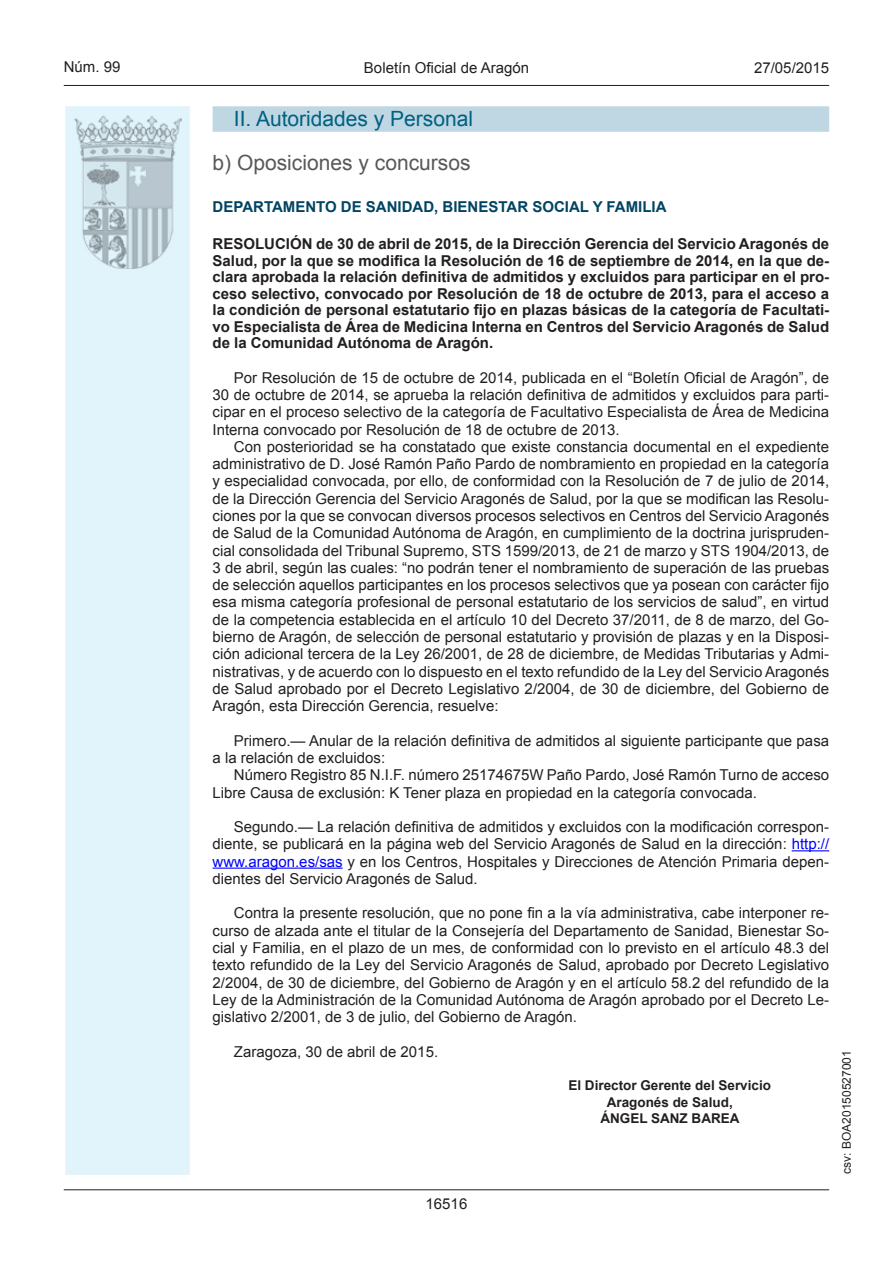
<style>
.page{position:relative;width:893px;height:1263px;background:#fff}
.page>*{position:absolute;margin:0;border:0;box-sizing:border-box;transform-origin:0 0}
.t1{font:21px "Arial";color:#006180}
.t2{font:21px "Arial";color:#57585a}
.t3{font:15px/17.2px "Arial";color:#231f20;text-align:justify}
.t4{font:700 15px/16.5px "Arial";color:#231f20;text-align:justify}
.t5{font:700 15px "Arial";color:#004462}
.t6{font:700 13.5px/16.5px "Arial";color:#231f20;text-align:center}
.t7{font:12px "Arial";color:#231f20}
.s1{color:#00f}
</style>
<div class="page">
<hr style="left:64px;top:85px;width:765px;height:1px;background:#231f20">
<div style="left:64px;top:105px;width:127px;height:1071px;background:#e1f4fc;border:2px solid #fff"></div>
<img style="left:75px;top:115px;width:106px;height:153px">
<hr style="left:64px;top:1189px;width:765px;height:1px;background:#231f20">
<div style="left:213px;top:106px;width:616px;height:26px;background:#bfd6e3"></div>
<hr style="left:792px;top:850px;width:37px;height:1px;background:#00f">
<hr style="left:213px;top:867px;width:130px;height:2px;background:#00f">
<p class="t3" style="left:64px;top:59px;width:58px">Núm. 99</p>
<p class="t3" style="left:364px;top:59px;width:167px">Boletín Oficial de Aragón</p>
<p class="t3" style="left:754px;top:59px;width:77px">27/05/2015</p>
<h1 class="t1" style="left:234px;top:104px;width:241px">II. Autoridades y Personal</h1>
<h1 class="t2" style="left:213px;top:148px;width:259px">b) Oposiciones y concursos</h1>
<p class="t5" style="left:213px;top:196px;width:455px">DEPARTAMENTO DE SANIDAD, BIENESTAR SOCIAL Y FAMILIA</p>
<p class="t4" style="left:213px;top:236px;width:618px">RESOLUCIÓN de 30 de abril de 2015, de la Dirección Gerencia del Servicio Aragonés de Salud, por la que se modifica la Resolución de 16 de septiembre de 2014, en la que de&shy;clara aprobada la relación definitiva de admitidos y excluidos para participar en el pro&shy;ceso selectivo, convocado por Resolución de 18 de octubre de 2013, para el acceso a la condición de personal estatutario fijo en plazas básicas de la categoría de Facultati&shy;vo Especialista de Área de Medicina Interna en Centros del Servicio Aragonés de Salud de la Comunidad Autónoma de Aragón.</p>
<p class="t3" style="left:213px;top:369px;width:618px;text-indent:21px">Por Resolución de 15 de octubre de 2014, publicada en el “Boletín Oficial de Aragón”, de 30 de octubre de 2014, se aprueba la relación definitiva de admitidos y excluidos para parti&shy;cipar en el proceso selectivo de la categoría de Facultativo Especialista de Área de Medicina Interna convocado por Resolución de 18 de octubre de 2013.</p>
<p class="t3" style="left:213px;top:438px;width:618px;text-indent:21px">Con posterioridad se ha constatado que existe constancia documental en el expediente administrativo de D. José Ramón Paño Pardo de nombramiento en propiedad en la categoría y especialidad convocada, por ello, de conformidad con la Resolución de 7 de julio de 2014, de la Dirección Gerencia del Servicio Aragonés de Salud, por la que se modifican las Resolu&shy;ciones por la que se convocan diversos procesos selectivos en Centros del Servicio Aragonés de Salud de la Comunidad Autónoma de Aragón, en cumplimiento de la doctrina jurispruden&shy;cial consolidada del Tribunal Supremo, STS 1599/2013, de 21 de marzo y STS 1904/2013, de 3 de abril, según las cuales: “no podrán tener el nombramiento de superación de las pruebas de selección aquellos participantes en los procesos selectivos que ya posean con carácter fijo esa misma categoría profesional de personal estatutario de los servicios de salud”, en virtud de la competencia establecida en el artículo 10 del Decreto 37/2011, de 8 de marzo, del Go&shy;bierno de Aragón, de selección de personal estatutario y provisión de plazas y en la Disposi&shy;ción adicional tercera de la Ley 26/2001, de 28 de diciembre, de Medidas Tributarias y Admi&shy;nistrativas, y de acuerdo con lo dispuesto en el texto refundido de la Ley del Servicio Aragonés de Salud aprobado por el Decreto Legislativo 2/2004, de 30 de diciembre, del Gobierno de Aragón, esta Dirección Gerencia, resuelve:</p>
<p class="t3" style="left:213px;top:732px;width:618px;text-indent:21px">Primero.— Anular de la relación definitiva de admitidos al siguiente participante que pasa a la relación de excluidos:</p>
<p class="t3" style="left:213px;top:766px;width:618px;text-indent:21px">Número Registro 85 N.I.F. número 25174675W Paño Pardo, José Ramón Turno de acceso<br>Libre Causa de exclusión: K Tener plaza en propiedad en la categoría convocada.</p>
<p class="t3" style="left:213px;top:818px;width:618px;text-indent:21px">Segundo.— La relación definitiva de admitidos y excluidos con la modificación correspon&shy;diente, se publicará en la página web del Servicio Aragonés de Salud en la dirección: <span class="s1">http:// www.aragon.es/sas</span> y en los Centros, Hospitales y Direcciones de Atención Primaria depen&shy;dientes del Servicio Aragonés de Salud.</p>
<p class="t3" style="left:213px;top:905px;width:618px;text-indent:21px">Contra la presente resolución, que no pone fin a la vía administrativa, cabe interponer re&shy;curso de alzada ante el titular de la Consejería del Departamento de Sanidad, Bienestar So&shy;cial y Familia, en el plazo de un mes, de conformidad con lo previsto en el artículo 48.3 del texto refundido de la Ley del Servicio Aragonés de Salud, aprobado por Decreto Legislativo 2/2004, de 30 de diciembre, del Gobierno de Aragón y en el artículo 58.2 del refundido de la Ley de la Administración de la Comunidad Autónoma de Aragón aprobado por el Decreto Le&shy;gislativo 2/2001, de 3 de julio, del Gobierno de Aragón.</p>
<p class="t3" style="left:234px;top:1043px;width:206px">Zaragoza, 30 de abril de 2015.</p>
<p class="t6" style="left:568px;top:1078px;width:204px">El Director Gerente del Servicio<br>Aragonés de Salud,<br>ÁNGEL SANZ BAREA</p>
<p class="t3" style="left:426px;top:1195px;width:43px">16516</p>
<p class="t7" style="left:839px;top:1174px;width:125px;rotate:-90deg">csv: BOA20150527001</p>
</div>
